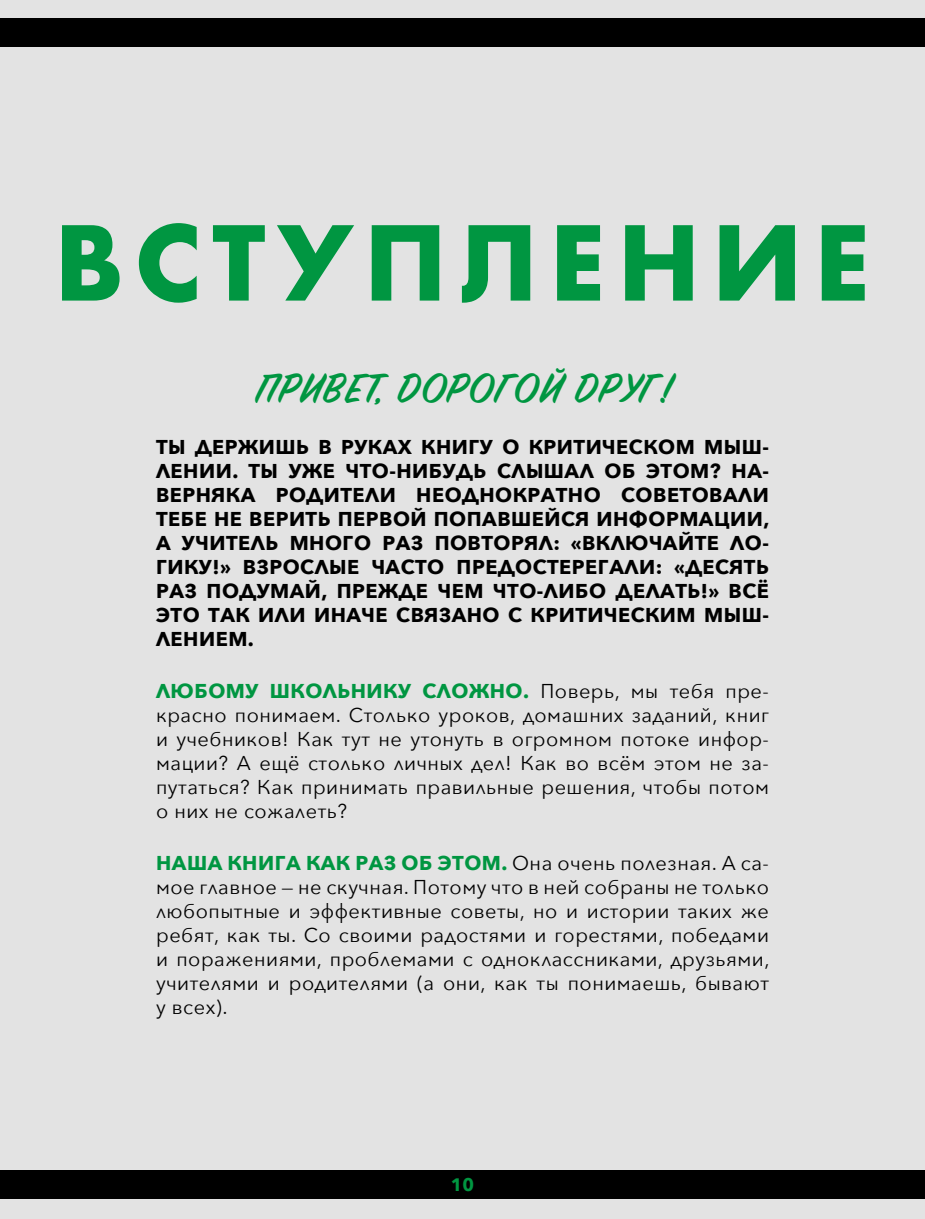
<style>
.page{position:relative;width:925px;height:1219px;background:#fff}
.page>*{position:absolute;margin:0;border:0;box-sizing:border-box;transform-origin:0 0}
.t1{font:700 100px "Futura";letter-spacing:.11em;color:#009641}
.t2{font:600 46px "Sign Painter House Script";letter-spacing:.04em;color:#009641}
.t3{font:20px/24px "Avenir Next";letter-spacing:.025em;color:#000;text-align:justify}
.t4{font:700 20px/24px "Avenir Next";letter-spacing:.025em;color:#000;text-align:justify}
.t5{font:700 18px "Avenir Next";color:#009641}
.s1{font-weight:700;color:#009641}
</style>
<div class="page">
<div style="left:0;top:0;width:924px;height:1219px;background:#e3e3e3"></div>
<div style="left:0;top:1170px;width:924px;height:28px;background:#000"></div>
<div style="left:0;top:18px;width:924px;height:29px;background:#000"></div>
<h1 class="t1" style="left:54px;top:191px;width:818px">ВСТУПЛЕНИЕ</h1>
<h2 class="t2" style="left:255px;top:361px;width:419px">ПРИВЕТ, ДОРОГОЙ ДРУГ!</h2>
<p class="t4" style="left:156px;top:435px;width:614px">ТЫ ДЕРЖИШЬ В РУКАХ КНИГУ О КРИТИЧЕСКОМ МЫШ-ЛЕНИИ. ТЫ УЖЕ ЧТО-НИБУДЬ СЛЫШАЛ ОБ ЭТОМ? НА-ВЕРНЯКА РОДИТЕЛИ НЕОДНОКРАТНО СОВЕТОВАЛИ ТЕБЕ НЕ ВЕРИТЬ ПЕРВОЙ ПОПАВШЕЙСЯ ИНФОРМАЦИИ, А УЧИТЕЛЬ МНОГО РАЗ ПОВТОРЯЛ: «ВКЛЮЧАЙТЕ ЛО-ГИКУ!» ВЗРОСЛЫЕ ЧАСТО ПРЕДОСТЕРЕГАЛИ: «ДЕСЯТЬ РАЗ ПОДУМАЙ, ПРЕЖДЕ ЧЕМ ЧТО-ЛИБО ДЕЛАТЬ!» ВСЁ ЭТО ТАК ИЛИ ИНАЧЕ СВЯЗАНО С КРИТИЧЕСКИМ МЫШ-ЛЕНИЕМ.</p>
<p class="t3" style="left:156px;top:678px;width:614px"><span class="s1">ЛЮБОМУ ШКОЛЬНИКУ СЛОЖНО.</span> Поверь, мы тебя пре&shy;красно понимаем. Столько уроков, домашних заданий, книг и учебников! Как тут не утонуть в огромном потоке инфор&shy;мации? А ещё столько личных дел! Как во всём этом не за&shy;путаться? Как принимать правильные решения, чтобы потом о них не сожалеть?</p>
<p class="t3" style="left:156px;top:850px;width:614px"><span class="s1">НАША КНИГА КАК РАЗ ОБ ЭТОМ.</span> Она очень полезная. А са&shy;мое главное — не скучная. Потому что в ней собраны не только любопытные и эффективные советы, но и истории таких же ребят, как ты. Со своими радостями и горестями, победами и поражениями, проблемами с одноклассниками, друзьями, учителями и родителями (а они, как ты понимаешь, бывают у всех).</p>
<p class="t5" style="left:450px;top:1169px;width:25px">10</p>
</div>
